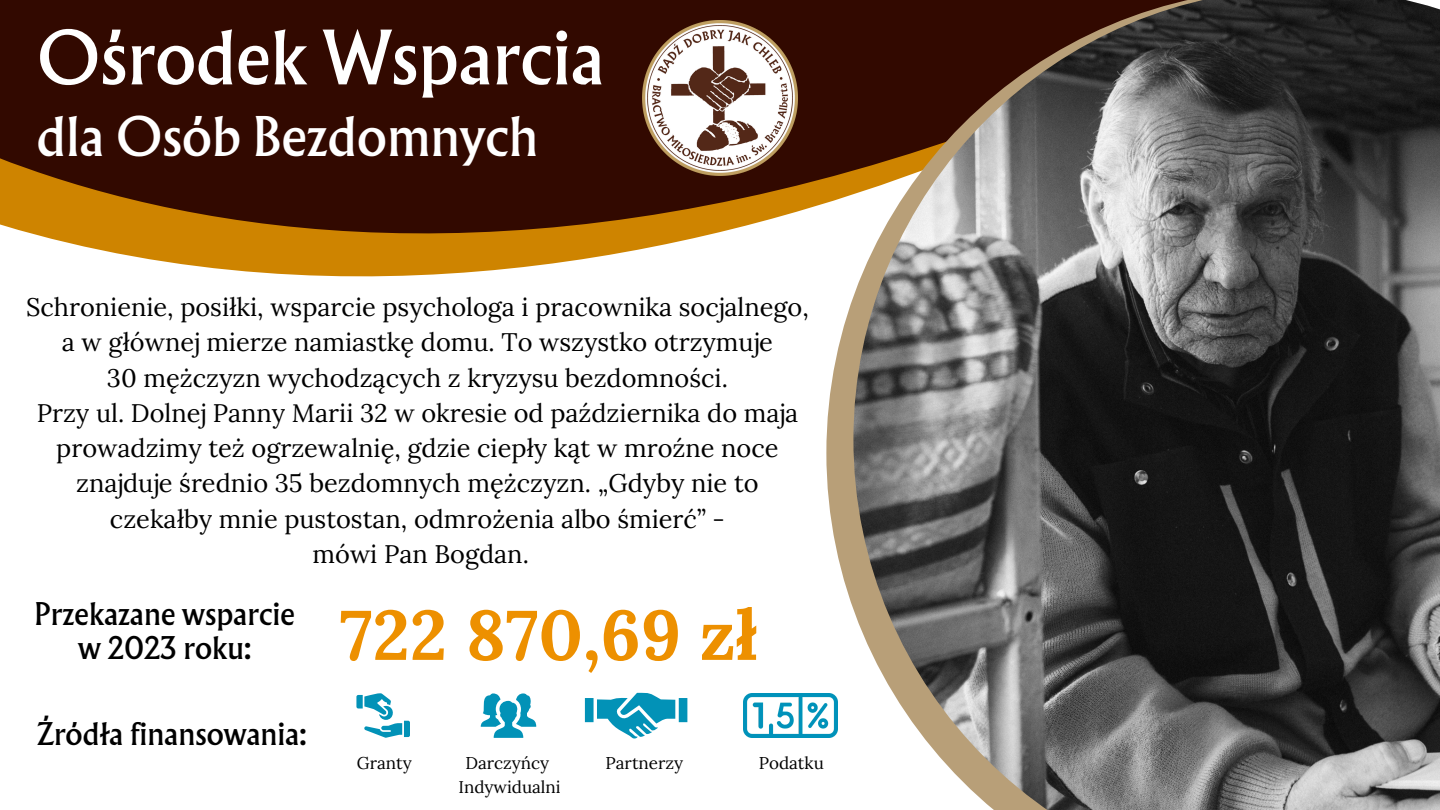
<style>
.page{position:relative;width:1440px;height:810px;background:#fff}
.page>*{position:absolute;margin:0;border:0;box-sizing:border-box;transform-origin:0 0}
.t1{font:700 70px "Lora";color:#ed9000}
.t2{font:66.9px "Albertus Nova";color:#fff}
.t3{font:48.9px "Albertus Nova";color:#fff}
.t4{font:28px/33.8px "Albertus Nova";color:#000;text-align:center}
.t5{font:25.3px/35.2px "Lora";color:#000;text-align:center}
.t6{font:17px "Lora";color:#000}
</style>
<div class="page">
<svg style="left:0;top:0;width:826px;height:277px;background:#5f3416"></svg>
<svg style="left:826px;top:0;width:27px;height:694px"></svg>
<img style="left:853px;top:0;width:587px;height:810px">
<img style="left:643px;top:21px;width:155px;height:155px">
<svg style="left:356px;top:693px;width:54px;height:45px"></svg>
<svg style="left:585px;top:693px;width:102px;height:46px"></svg>
<svg style="left:480px;top:693px;width:56px;height:45px"></svg>
<img style="left:743px;top:694px;width:95px;height:44px">
<p class="t2" style="left:37px;top:31px;width:569px">Ośrodek Wsparcia</p>
<p class="t3" style="left:37px;top:117px;width:503px">dla Osób Bezdomnych</p>
<p class="t5" style="left:26px;top:289px;width:784px">Schronienie, posiłki, wsparcie psychologa i pracownika socjalnego, a w głównej mierze namiastkę domu. To wszystko otrzymuje<br>30 mężczyzn wychodzących z kryzysu bezdomności.<br>Przy ul. Dolnej Panny Marii 32 w okresie od października do maja prowadzimy też ogrzewalnię, gdzie ciepły kąt w mroźne noce znajduje średnio 35 bezdomnych mężczyzn. „Gdyby nie to czekałby mnie pustostan, odmrożenia albo śmierć” -<br>mówi Pan Bogdan.</p>
<h1 class="t4" style="left:35px;top:600px;width:262px">Przekazane wsparcie w 2023 roku:</h1>
<h3 class="t1" style="left:340px;top:589px;width:420px">722 870,69 zł</h3>
<h2 class="t4" style="left:37px;top:719px;width:271px">Źródła finansowania:</h2>
<p class="t6" style="left:465px;top:752px;width:85px">Darczyńcy</p>
<p class="t6" style="left:458px;top:775px;width:104px">Indywidualni</p>
<p class="t6" style="left:357px;top:752px;width:56px">Granty</p>
<p class="t6" style="left:606px;top:752px;width:79px">Partnerzy</p>
<p class="t6" style="left:759px;top:752px;width:67px">Podatku</p>
</div>
